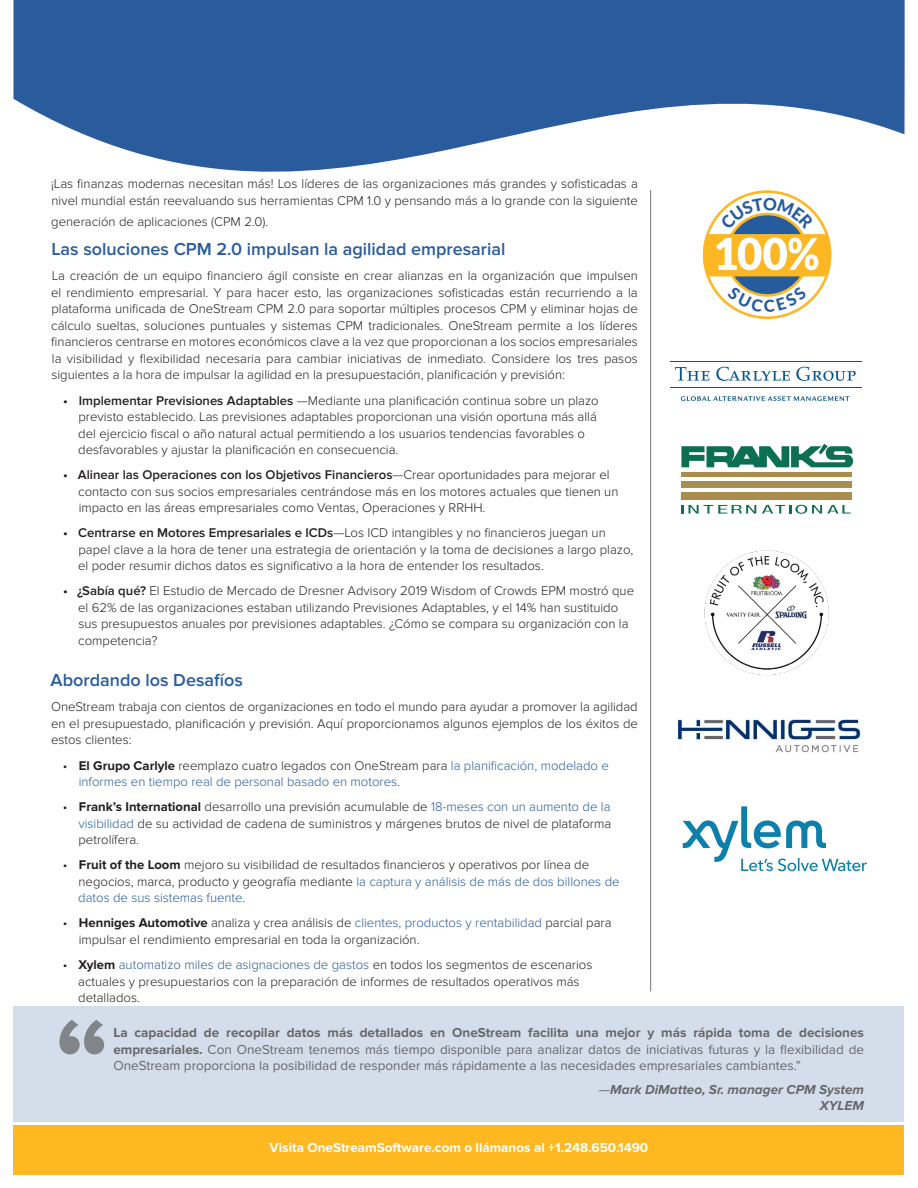
<style>
.page{position:relative;width:918px;height:1188px;background:#fff}
.page>*{position:absolute;margin:0;border:0;box-sizing:border-box;transform-origin:0 0}
.Body{font:600 18px "Proxima Nova";color:#295b9d}
.t1{font:13.5px/16.5px "Proxima Nova";color:#4a4a4a;text-align:justify}
.Body-2{font:700 13.5px "Proxima Nova";color:#fff}
.t2{font:italic 700 13.5px/16.5px "Proxima Nova";color:#4a4a4a;text-align:right}
.Body-3{font:300 13.2px/16.5px "Proxima Nova";color:#231f20}
.t3{font:300 13.2px/16.5px "Proxima Nova";color:#295b9d}
.s1{font-weight:600}
.s2{color:#231f20}
.s3{font-weight:700;color:#231f20}
.s4{font-weight:700}
.s5{color:#295b9d}
.s6{font-weight:400}
</style>
<div class="page">
<div style="left:14px;top:1007px;width:890px;height:115px;background:#d4deeb"></div>
<svg style="left:59px;top:1020px;width:45px;height:34px"></svg>
<div style="left:14px;top:1125px;width:890px;height:49px;background:#fdb822"></div>
<hr style="left:650px;top:190px;width:1px;height:801px;background:#787778">
<svg style="left:14px;top:0;width:891px;height:297px"></svg>
<svg style="left:675px;top:367px;width:34px;height:14px"></svg>
<svg style="left:716px;top:367px;width:74px;height:14px"></svg>
<svg style="left:796px;top:367px;width:60px;height:14px"></svg>
<hr style="left:670px;top:361px;width:191px;height:1px;background:#07558f">
<hr style="left:670px;top:387px;width:191px;height:1px;background:#07558f">
<svg style="left:681px;top:396px;width:169px;height:5px"></svg>
<img style="left:704px;top:550px;width:125px;height:126px">
<img style="left:677px;top:719px;width:184px;height:34px">
<svg style="left:683px;top:806px;width:184px;height:65px"></svg>
<svg style="left:795px;top:505px;width:12px;height:9px"></svg>
<div style="left:681px;top:472px;width:171px;height:5px;background:#aa8c4d"></div>
<div style="left:681px;top:481px;width:171px;height:7px;background:#aa8c4d"></div>
<div style="left:681px;top:492px;width:171px;height:8px;background:#aa8c4d"></div>
<svg style="left:682px;top:505px;width:74px;height:9px"></svg>
<svg style="left:762px;top:505px;width:29px;height:9px"></svg>
<div style="left:798px;top:506px;width:7px;height:7px;background:#fff;border-radius:50%"></div>
<svg style="left:812px;top:505px;width:39px;height:9px"></svg>
<svg style="left:681px;top:444px;width:172px;height:23px"></svg>
<svg style="left:698px;top:186px;width:138px;height:133px"></svg>
<p class="Body-3" style="left:51px;top:176px;width:588px">¡Las finanzas modernas necesitan más! Los líderes de las organizaciones más grandes y sofisticadas a nivel mundial están reevaluando sus herramientas CPM 1.0 y pensando más a lo grande con la siguiente</p>
<p class="Body-3" style="left:51px;top:213px;width:218px">generación de aplicaciones (CPM 2.0).</p>
<p class="Body" style="left:52px;top:239px;width:456px">Las soluciones CPM 2.0 impulsan la agilidad empresarial</p>
<p class="Body-3" style="left:51px;top:268px;width:588px;text-align:justify">La creación de un equipo financiero ágil consiste en crear alianzas en la organización que impulsen el rendimiento empresarial. Y para hacer esto, las organizaciones sofisticadas están recurriendo a la plataforma unificada de OneStream CPM 2.0 para soportar múltiples procesos CPM y eliminar hojas de cálculo sueltas, soluciones puntuales y sistemas CPM tradicionales. OneStream permite a los líderes financieros centrarse en motores económicos clave a la vez que proporcionan a los socios empresariales la visibilidad y flexibilidad necesaria para cambiar iniciativas de inmediato. Considere los tres pasos siguientes a la hora de impulsar la agilidad en la presupuestación, planificación y previsión:</p>
<p class="Body-3" style="left:78px;top:392px;width:522px;text-indent:-15px"><span class="s1">• Implementar Previsiones Adaptables</span> —Mediante una planificación continua sobre un plazo previsto establecido. Las previsiones adaptables proporcionan una visión oportuna más allá del ejercicio fiscal o año natural actual permitiendo a los usuarios tendencias favorables o desfavorables y ajustar la planificación en consecuencia.</p>
<p class="Body-3" style="left:78px;top:467px;width:542px;text-indent:-15px"><span class="s1">• Alinear las Operaciones con los Objetivos Financieros</span>—Crear oportunidades para mejorar el contacto con sus socios empresariales centrándose más en los motores actuales que tienen un impacto en las áreas empresariales como Ventas, Operaciones y RRHH.</p>
<p class="Body-3" style="left:78px;top:525px;width:557px;text-indent:-15px"><span class="s1">• Centrarse en Motores Empresariales e ICDs</span>—Los ICD intangibles y no financieros juegan un papel clave a la hora de tener una estrategia de orientación y la toma de decisiones a largo plazo, el poder resumir dichos datos es significativo a la hora de entender los resultados.</p>
<p class="Body-3" style="left:78px;top:583px;width:558px;text-indent:-15px"><span class="s1">• ¿Sabía qué?</span> El Estudio de Mercado de Dresner Advisory 2019 Wisdom of Crowds EPM mostró que el 62% de las organizaciones estaban utilizando Previsiones Adaptables, y el 14% han sustituido sus presupuestos anuales por previsiones adaptables. ¿Cómo se compara su organización con la competencia?</p>
<p class="Body" style="left:51px;top:670px;width:194px">Abordando los Desafíos</p>
<p class="Body-3" style="left:51px;top:699px;width:588px;text-align:justify">OneStream trabaja con cientos de organizaciones en todo el mundo para ayudar a promover la agilidad en el presupuestado, planificación y previsión. Aquí proporcionamos algunos ejemplos de los éxitos de estos clientes:</p>
<p class="t3" style="left:79px;top:757px;width:532px;text-indent:-16px"><span class="s2">•</span> <span class="s3">El Grupo Carlyle</span> <span class="s2">reemplazo cuatro legados con OneStream para</span> la planificación, modelado e informes en tiempo real de personal basado en motores<span class="s2">.</span></p>
<p class="Body-3" style="left:78px;top:799px;width:534px;text-align:justify;text-indent:-16px">• <span class="s4">Frank’s International</span> desarrollo una previsión acumulable de <span class="s5">18-meses con un aumento de la visibilidad</span> de su actividad de cadena de suministros y márgenes brutos de nivel de plataforma petrolífera.</p>
<p class="Body-3" style="left:78px;top:857px;width:543px;text-indent:-15px">• <span class="s4">Fruit of the Loom</span> mejoro su visibilidad de resultados financieros y operativos por línea de negocios, marca, producto y geografía mediante <span class="s5">la captura y análisis de más de dos billones de datos de sus sistemas fuente.</span></p>
<p class="Body-3" style="left:79px;top:915px;width:534px;text-indent:-16px">• <span class="s4">Henniges Automotive</span> analiza y crea análisis de <span class="s5">clientes, productos y rentabilidad</span> parcial para impulsar el rendimiento empresarial en toda la organización.</p>
<p class="Body-3" style="left:78px;top:957px;width:516px;text-indent:-15px">• <span class="s4">Xylem</span> <span class="s5">automatizo miles de asignaciones de gastos</span> en todos los segmentos de escenarios actuales y presupuestarios con la preparación de informes de resultados operativos más detallados.</p>
<p class="t1" style="left:113px;top:1025px;width:752px"><span class="s4">La capacidad de recopilar datos más detallados en OneStream facilita una mejor y más rápida toma de decisiones empresariales.</span> Con OneStream tenemos más tiempo disponible para analizar datos de iniciativas futuras y la flexibilidad de OneStream proporciona la posibilidad de responder más rápidamente a las necesidades empresariales cambiantes.”</p>
<p class="t2" style="left:599px;top:1081px;width:267px"><span class="s6">—</span>Mark DiMatteo, Sr. manager CPM System<br>XYLEM</p>
<p class="Body-2" style="left:270px;top:1140px;width:380px">Visita OneStreamSoftware.com o llámanos al +1.248.650.1490</p>
</div>
